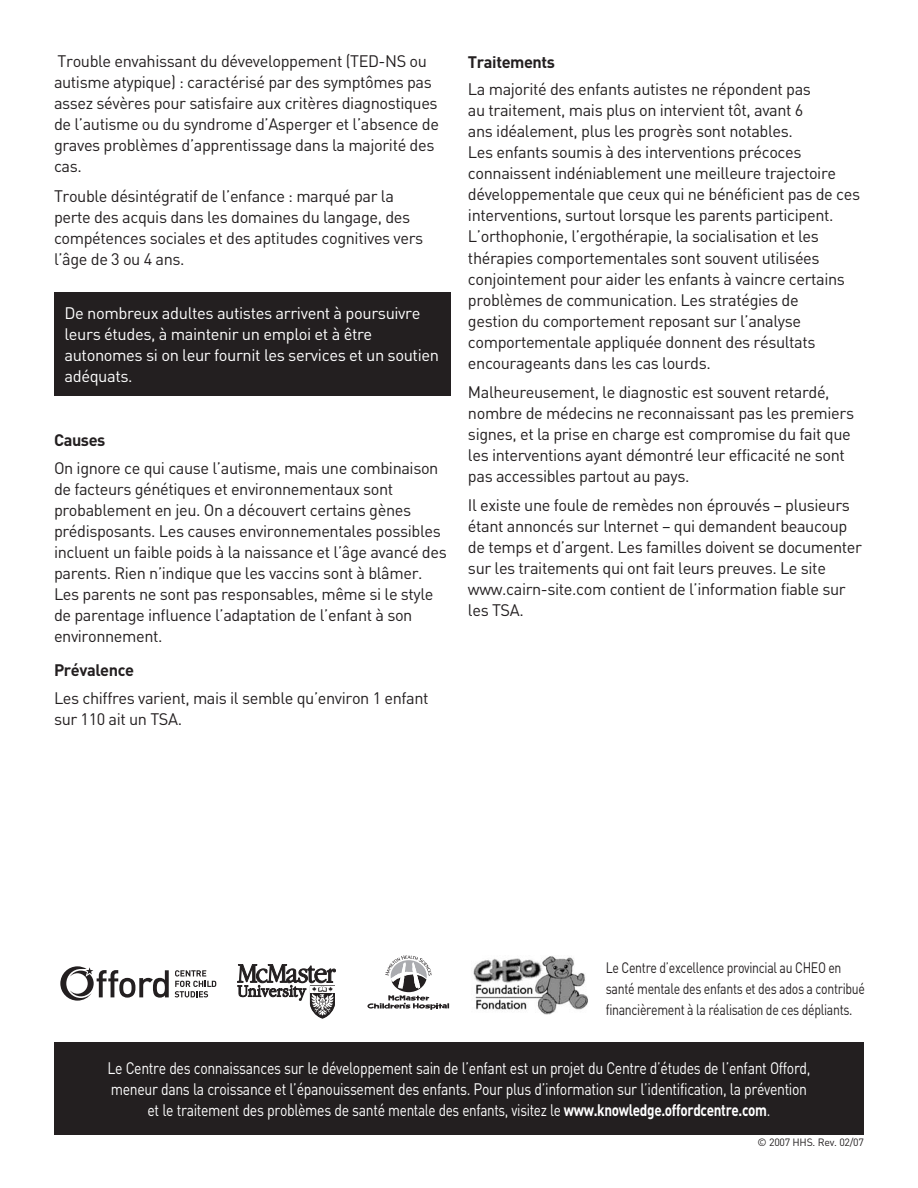
<style>
.page{position:relative;width:918px;height:1188px;background:#fff}
.page>*{position:absolute;margin:0;border:0;box-sizing:border-box;transform-origin:0 0}
.Body{font:16.5px/21px "DIN";letter-spacing:-.025em;color:#231f20}
.Body-2{font:16.5px/21px "DIN";letter-spacing:-.025em;color:#fff;text-align:center;scale:.85 1}
.Body-3{font:16.5px/21px "DIN";letter-spacing:-.025em;color:#fff}
.Body-4{font:700 16.5px "DIN";letter-spacing:-.025em;color:#231f20}
.Body-5{font:15px/21px "DIN";letter-spacing:-.025em;color:#231f20;scale:.82 1}
.Body-6{font:10.5px "DIN";letter-spacing:-.025em;color:#231f20}
.s1{font-weight:700}
</style>
<div class="page">
<div style="left:54px;top:292px;width:396px;height:104px;background:#231f20"></div>
<div style="left:54px;top:1042px;width:810px;height:92px;background:#231f20"></div>
<svg style="left:237px;top:964px;width:99px;height:55px"></svg>
<svg style="left:367px;top:955px;width:82px;height:55px"></svg>
<svg style="left:60px;top:966px;width:109px;height:35px"></svg>
<svg style="left:175px;top:970px;width:41px;height:27px"></svg>
<img style="left:473px;top:956px;width:115px;height:59px">
<p class="Body" style="left:54px;top:51px;width:387px">Trouble envahissant du déveveloppement (TED-NS ou autisme atypique) : caractérisé par des symptômes pas assez sévères pour satisfaire aux critères diagnostiques de l’autisme ou du syndrome d’Asperger et l’absence de graves problèmes d’apprentissage dans la majorité des cas.</p>
<p class="Body" style="left:54px;top:185px;width:371px">Trouble désintégratif de l’enfance : marqué par la perte des acquis dans les domaines du langage, des compétences sociales et des aptitudes cognitives vers l’âge de 3 ou 4 ans.</p>
<p class="Body-3" style="left:64px;top:302px;width:376px">De nombreux adultes autistes arrivent à poursuivre leurs études, à maintenir un emploi et à être autonomes si on leur fournit les services et un soutien adéquats.</p>
<p class="Body-4" style="left:54px;top:429px;width:53px">Causes</p>
<p class="Body" style="left:54px;top:457px;width:394px">On ignore ce qui cause l’autisme, mais une combinaison de facteurs génétiques et environnementaux sont probablement en jeu. On a découvert certains gènes prédisposants. Les causes environnementales possibles incluent un faible poids à la naissance et l’âge avancé des parents. Rien n’indique que les vaccins sont à blâmer.<br>Les parents ne sont pas responsables, même si le style de parentage influence l’adaptation de l’enfant à son environnement.</p>
<p class="Body-4" style="left:54px;top:660px;width:82px">Prévalence</p>
<p class="Body" style="left:54px;top:687px;width:376px">Les chiffres varient, mais il semble qu’environ 1 enfant sur 110 ait un TSA.</p>
<p class="Body-4" style="left:468px;top:51px;width:89px">Traitements</p>
<p class="Body" style="left:468px;top:79px;width:394px">La majorité des enfants autistes ne répondent pas<br>au traitement, mais plus on intervient tôt, avant 6<br>ans idéalement, plus les progrès sont notables.<br>Les enfants soumis à des interventions précoces connaissent indéniablement une meilleure trajectoire développementale que ceux qui ne bénéficient pas de ces interventions, surtout lorsque les parents participent.<br>L’orthophonie, l’ergothérapie, la socialisation et les thérapies comportementales sont souvent utilisées conjointement pour aider les enfants à vaincre certains problèmes de communication. Les stratégies de<br>gestion du comportement reposant sur l’analyse comportementale appliquée donnent des résultats encourageants dans les cas lourds.</p>
<p class="Body" style="left:468px;top:381px;width:388px">Malheureusement, le diagnostic est souvent retardé, nombre de médecins ne reconnaissant pas les premiers signes, et la prise en charge est compromise du fait que les interventions ayant démontré leur efficacité ne sont pas accessibles partout au pays.</p>
<p class="Body" style="left:468px;top:494px;width:396px">Il existe une foule de remèdes non éprouvés – plusieurs étant annoncés sur lnternet – qui demandent beaucoup de temps et d’argent. Les familles doivent se documenter sur les traitements qui ont fait leurs preuves. Le site www.cairn-site.com contient de l’information fiable sur les TSA.</p>
<p class="Body-5" style="left:606px;top:956px;width:318px">Le Centre d’excellence provincial au CHEO en santé mentale des enfants et des ados a contribué financièrement à la réalisation de ces dépliants.</p>
<p class="Body-2" style="left:107px;top:1057px;width:829px">Le Centre des connaissances sur le développement sain de l’enfant est un projet du Centre d’études de l’enfant Offord, meneur dans la croissance et l’épanouissement des enfants. Pour plus d’information sur l’identification, la prévention et le traitement des problèmes de santé mentale des enfants, visitez le <span class="s1">www.knowledge.offordcentre.com</span>.</p>
<p class="Body-6" style="left:758px;top:1136px;width:108px">© 2007 HHS. Rev. 02/07</p>
</div>
